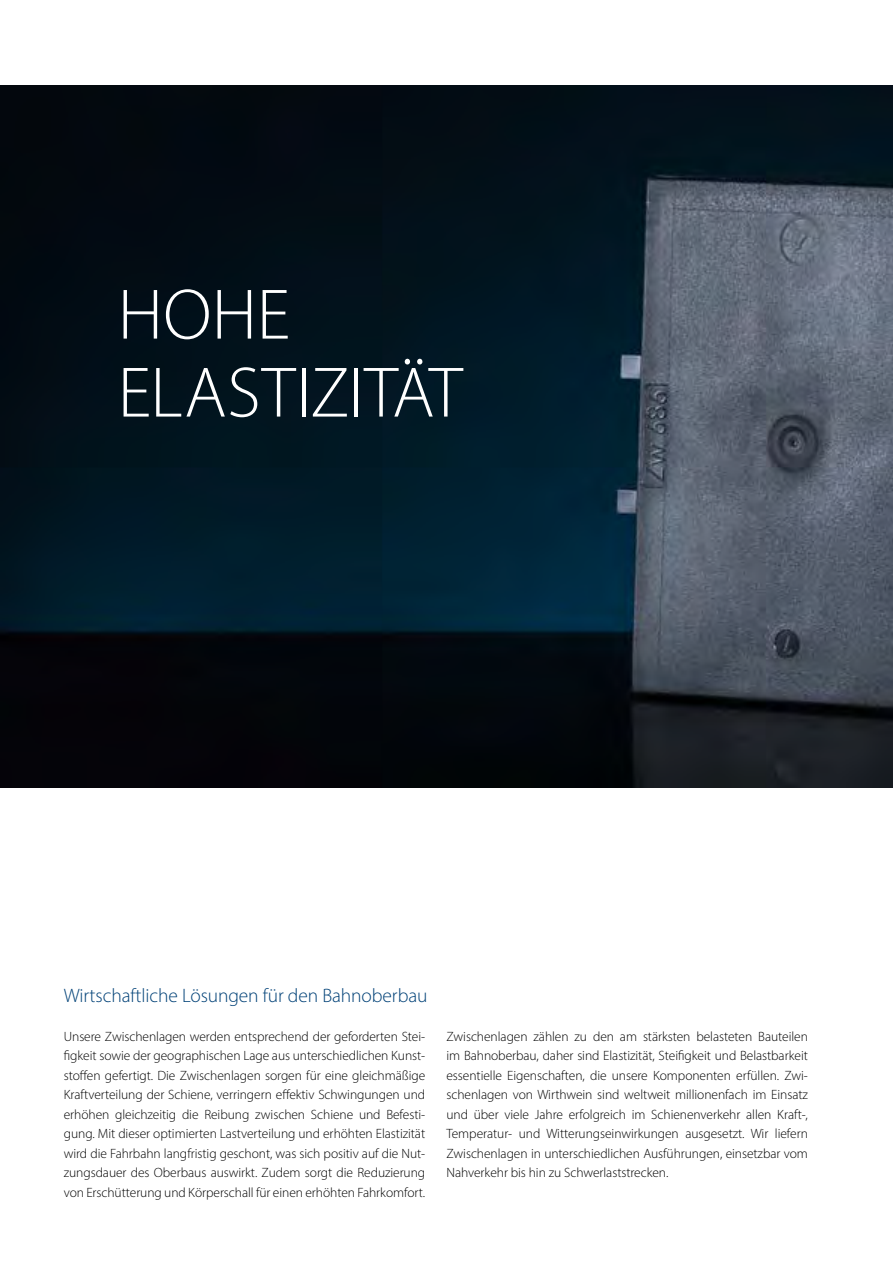
<style>
.page{position:relative;width:893px;height:1263px;background:#fff}
.page>*{position:absolute;margin:0;border:0;box-sizing:border-box;transform-origin:0 0}
.t1{font:300 72px/78px "Myriad Pro";color:#fff}
.t2{font:300 19.5px "Myriad Pro";letter-spacing:-.005em;color:#004177}
.t3{font:300 13.5px/19.5px "Myriad Pro";letter-spacing:-.005em;color:#000;text-align:justify}
</style>
<div class="page">
<img style="left:0;top:85px;width:893px;height:703px">
<h1 class="t1" style="left:118px;top:275px;width:346px">HOHE<br>ELASTIZITÄT</h1>
<h2 class="t2" style="left:64px;top:983px;width:365px">Wirtschaftliche Lösungen für den Bahnoberbau</h2>
<p class="t3" style="left:64px;top:1026px;width:363px">Unsere Zwischenlagen werden entsprechend der geforderten Stei&shy;figkeit sowie der geographischen Lage aus unterschiedlichen Kunst&shy;stoffen gefertigt. Die Zwischenlagen sorgen für eine gleichmäßige Kraftverteilung der Schiene, verringern effektiv Schwingungen und erhöhen gleichzeitig die Reibung zwischen Schiene und Befesti&shy;gung. Mit dieser optimierten Lastverteilung und erhöhten Elastizität wird die Fahrbahn langfristig geschont, was sich positiv auf die Nut&shy;zungsdauer des Oberbaus auswirkt. Zudem sorgt die Reduzierung von Erschütterung und Körperschall für einen erhöhten Fahrkomfort.</p>
<p class="t3" style="left:446px;top:1026px;width:363px">Zwischenlagen zählen zu den am stärksten belasteten Bauteilen im Bahnoberbau, daher sind Elastizität, Steifigkeit und Belastbarkeit essentielle Eigenschaften, die unsere Komponenten erfüllen. Zwi&shy;schenlagen von Wirthwein sind weltweit millionenfach im Einsatz und über viele Jahre erfolgreich im Schienenverkehr allen Kraft-, Temperatur- und Witterungseinwirkungen ausgesetzt. Wir liefern Zwischenlagen in unterschiedlichen Ausführungen, einsetzbar vom Nahverkehr bis hin zu Schwerlaststrecken.</p>
</div>
